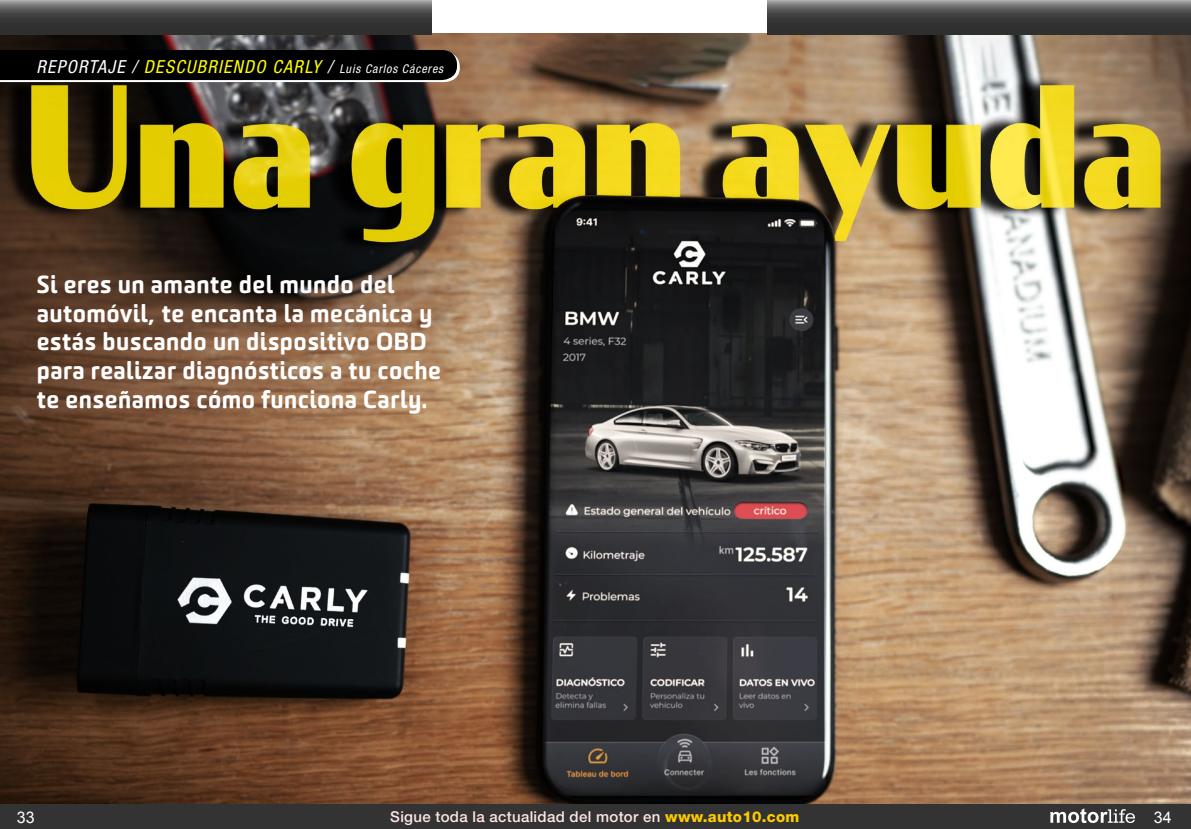
<style>
.page{position:relative;width:1191px;height:829px;background:#fff}
.page>*{position:absolute;margin:0;border:0;box-sizing:border-box;transform-origin:0 0}
.Normal__Web{font:900 24px/28.8px "Sommet Rounded";letter-spacing:.02em;color:#fff}
.t1{font:italic condensed 18px "Helvetica Neue LT Std";letter-spacing:.075em;color:#ff0}
.t2{font:16px "Arial";color:#fff}
.Texto_Gen{font:500 15px "Helvetica Neue LT Std";letter-spacing:.02em;color:#ffe6e6}
.s1{color:#fff}
.s2{font-size:12px;color:#fff}
.s3{font-weight:800;color:#fecb00}
</style>
<div class="page">
<img style="left:0;top:34px;width:1191px;height:770px">
<div style="left:0;top:804px;width:1191px;height:24px;background:#333"></div>
<svg style="left:1050px;top:808px;width:85px;height:14px"></svg>
<svg style="left:0;top:0;width:431px;height:35px;background:#4d4c4c"></svg>
<svg style="left:768px;top:0;width:423px;height:35px;background:#4d4c4c"></svg>
<svg style="left:0;top:50px;width:460px;height:32px;background:#111"></svg>
<p class="t1" style="left:36px;top:56px;width:408px"><span class="s1">REPORTAJE /</span> DESCUBRIENDO CARLY <span class="s1">/</span> <span class="s2">Luis Carlos Cáceres</span></p>
<p class="Normal__Web" style="left:37px;top:269px;width:406px">Si eres un amante del mundo del automóvil, te encanta la mecánica y estás buscando un dispositivo OBD para realizar diagnósticos a tu coche te enseñamos cómo funciona Carly.</p>
<p class="t2" style="left:17px;top:806px;width:19px">33</p>
<p class="Texto_Gen" style="left:390px;top:807px;width:411px">Sigue toda la actualidad del motor en <span class="s3">www.auto10.com</span></p>
<p class="t2" style="left:1153px;top:806px;width:19px">34</p>
</div>
